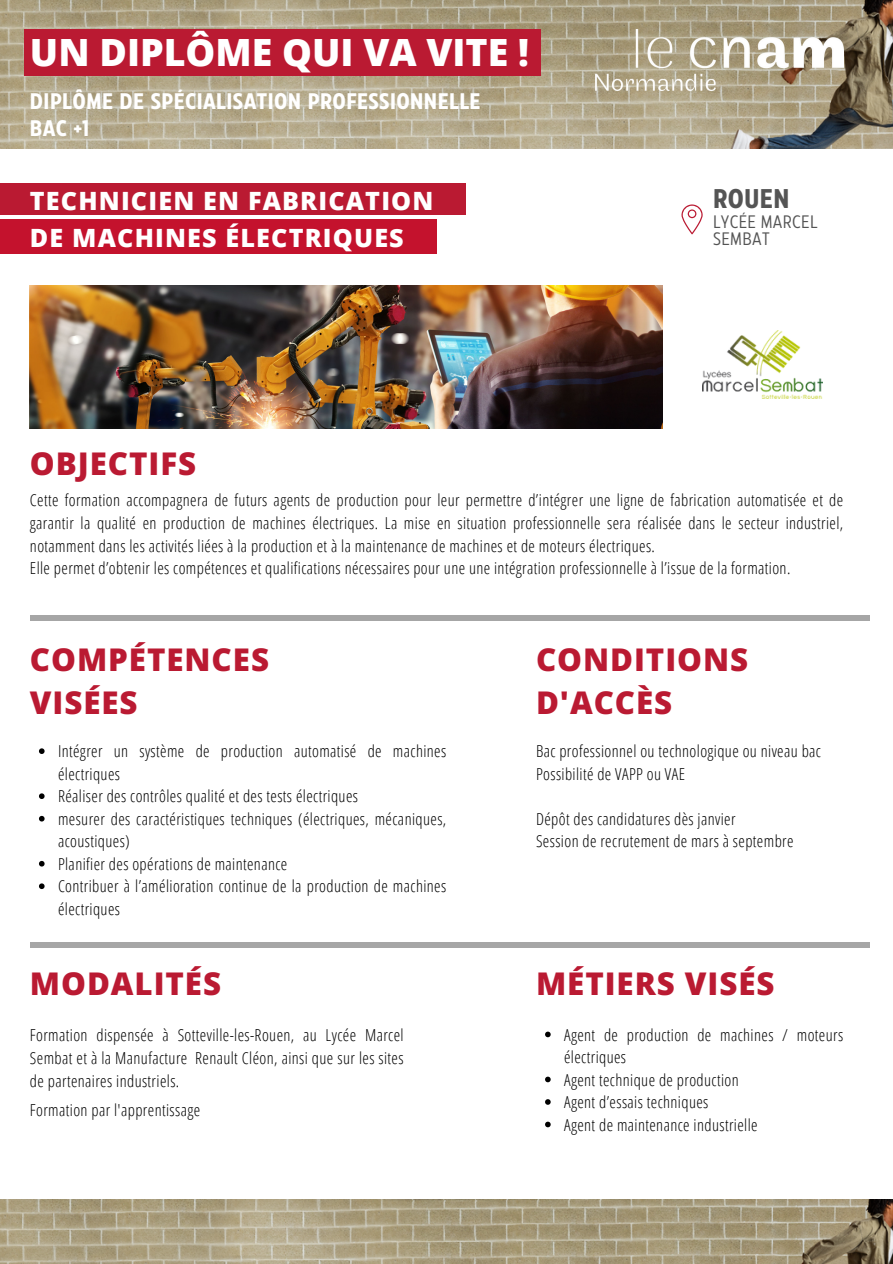
<style>
.page{position:relative;width:893px;height:1264px;background:#fff}
.page>*{position:absolute;margin:0;border:0;box-sizing:border-box;transform-origin:0 0}
.t1{font:800 37.5px "Open Sans";color:#fff}
.t2{font:800 31.2px/42.8px "Open Sans";letter-spacing:.03em;color:#ba1a32}
.t3{font:700 27px "Eastman Condensed";letter-spacing:.02em;color:#545454}
.t4{font:800 25.2px/37.2px "Open Sans";letter-spacing:.045em;color:#fff}
.t5{font:700 22.5px/27px "Eastman Condensed";letter-spacing:.02em;color:#fff}
.t6{font:18px/16.8px "Eastman Condensed";letter-spacing:.02em;color:#545454}
.t7{font:300 16.5px/22.5px "Open Sans Condensed";letter-spacing:.025em;color:#000}
</style>
<div class="page">
<div style="left:30px;top:942px;width:839px;height:5px;background:#a6a6a6"></div>
<img style="left:0;top:0;width:892px;height:149px">
<img style="left:595px;top:29px;width:248px;height:61px">
<svg style="left:681px;top:204px;width:21px;height:30px"></svg>
<img style="left:30px;top:285px;width:632px;height:143px">
<div style="left:30px;top:614px;width:839px;height:6px;background:#a6a6a6"></div>
<img style="left:703px;top:330px;width:119px;height:69px">
<div style="left:24px;top:29px;width:516px;height:47px;background:#ba1a32"></div>
<img style="left:0;top:1199px;width:892px;height:64px">
<svg style="left:39px;top:748px;width:6px;height:6px"></svg>
<svg style="left:39px;top:793px;width:6px;height:6px"></svg>
<svg style="left:39px;top:815px;width:6px;height:6px"></svg>
<svg style="left:39px;top:860px;width:6px;height:6px"></svg>
<svg style="left:39px;top:883px;width:6px;height:6px"></svg>
<svg style="left:545px;top:1031px;width:5px;height:6px"></svg>
<svg style="left:545px;top:1076px;width:5px;height:6px"></svg>
<svg style="left:545px;top:1099px;width:5px;height:5px"></svg>
<svg style="left:545px;top:1121px;width:5px;height:6px"></svg>
<div style="left:0;top:220px;width:437px;height:34px;background:#c4122d"></div>
<div style="left:0;top:183px;width:466px;height:32px;background:#ba1a32"></div>
<p class="t1" style="left:30px;top:26px;width:500px">UN DIPLÔME QUI VA VITE !</p>
<p class="t5" style="left:30px;top:89px;width:452px">DIPLÔME DE SPÉCIALISATION PROFESSIONNELLE<br>BAC +1</p>
<p class="t4" style="left:30px;top:181px;width:405px">TECHNICIEN EN FABRICATION<br>DE MACHINES ÉLECTRIQUES</p>
<h3 class="t2" style="left:30px;top:442px;width:168px">OBJECTIFS</h3>
<p class="t3" style="left:713px;top:187px;width:78px">ROUEN</p>
<p class="t6" style="left:713px;top:214px;width:106px">LYCÉE MARCEL<br>SEMBAT</p>
<h5 class="t7" style="left:30px;top:488px;width:814px;text-align:justify">Cette formation accompagnera de futurs agents de production pour leur permettre d’intégrer une ligne de fabrication automatisée et de garantir la qualité en production de machines électriques. La mise en situation professionnelle sera réalisée dans le secteur industriel, notamment dans les activités liées à la production et à la maintenance de machines et de moteurs électriques.</h5>
<p class="t7" style="left:30px;top:556px;width:761px">Elle permet d’obtenir les compétences et qualifications nécessaires pour une une intégration professionnelle à l’issue de la formation.</p>
<p class="t2" style="left:30px;top:637px;width:240px">COMPÉTENCES<br>VISÉES</p>
<h2 class="t7" style="left:58px;top:739px;width:390px">Intégrer un système de production automatisé de machines électriques</h2>
<p class="t7" style="left:58px;top:784px;width:301px">Réaliser des contrôles qualité et des tests électriques</p>
<p class="t7" style="left:58px;top:807px;width:390px">mesurer des caractéristiques techniques (électriques, mécaniques, acoustiques)</p>
<h2 class="t7" style="left:58px;top:852px;width:231px">Planifier des opérations de maintenance</h2>
<h2 class="t7" style="left:58px;top:874px;width:390px">Contribuer à l’amélioration continue de la production de machines électriques</h2>
<p class="t2" style="left:30px;top:961px;width:193px">MODALITÉS</p>
<p class="t7" style="left:30px;top:1023px;width:375px;line-height:23px;text-align:justify">Formation dispensée à Sotteville-les-Rouen, au Lycée Marcel Sembat et à la Manufacture Renault Cléon, ainsi que sur les sites de partenaires industriels.</p>
<p class="t7" style="left:30px;top:1098px;width:172px">Formation par l'apprentissage</p>
<p class="t2" style="left:536px;top:637px;width:213px">CONDITIONS<br>D'ACCÈS</p>
<p class="t7" style="left:536px;top:739px;width:286px">Bac professionnel ou technologique ou niveau bac</p>
<p class="t7" style="left:536px;top:762px;width:150px">Possibilité de VAPP ou VAE</p>
<p class="t7" style="left:536px;top:807px;width:201px">Dépôt des candidatures dès janvier</p>
<p class="t7" style="left:536px;top:829px;width:259px">Session de recrutement de mars à septembre</p>
<p class="t2" style="left:536px;top:961px;width:240px">MÉTIERS VISÉS</p>
<p class="t7" style="left:564px;top:1022px;width:280px">Agent de production de machines / moteurs électriques</p>
<h2 class="t7" style="left:564px;top:1067px;width:176px">Agent technique de production</h2>
<h2 class="t7" style="left:564px;top:1090px;width:146px">Agent d’essais techniques</h2>
<p class="t7" style="left:564px;top:1112px;width:195px">Agent de maintenance industrielle</p>
</div>
